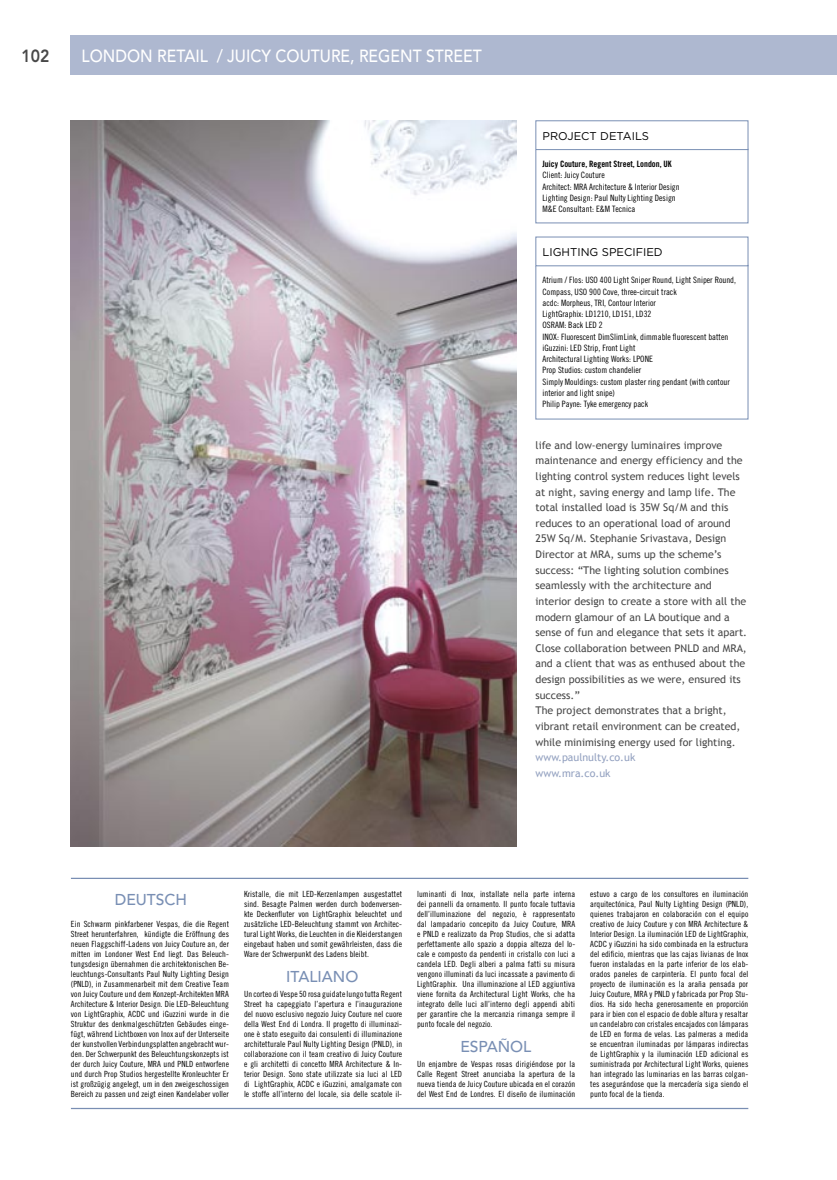
<style>
.page{position:relative;width:837px;height:1180px;background:#fff}
.page>*{position:absolute;margin:0;border:0;box-sizing:border-box;transform-origin:0 0}
.t1{font:500 17.5px "Avenir";color:#fff;scale:.9 1}
.t2{font:800 17.5px "Avenir";color:#484848;scale:.9 1}
.t3{font:500 15.62px "Avenir";color:#798fb4}
.t4{font:11.25px "Gotham";color:#000}
.t5{font:10.62px/15.6px "Trebuchet MS";color:#484848}
.t6{font:10.62px/15.6px "Trebuchet MS";color:#93a1c0}
.t7{font:8.75px/11.2px "Trade Gothic Cond Eighteen";color:#000}
.t8{font:8.75px "Trade Gothic Bold Cond Twenty";color:#000}
.t9{font:8.5px/10px "Trade Gothic Cond Eighteen";letter-spacing:.01em;color:#000;text-align:justify}
</style>
<div class="page">
<div style="left:71px;top:35px;width:765px;height:40px;background:#aeb8d0"></div>
<hr style="left:71px;top:878px;width:677px;height:1px;background:#798eb3">
<hr style="left:71px;top:1108px;width:677px;height:1px;background:#798eb3">
<div style="left:535px;top:149px;width:213px;height:74px;border:1px solid #798fb4"></div>
<div style="left:535px;top:120px;width:213px;height:30px;border:1px solid #798fb4"></div>
<div style="left:535px;top:237px;width:213px;height:29px;border:1px solid #798fb4"></div>
<img style="left:71px;top:120px;width:445px;height:726px">
<h1 class="t2" style="left:21px;top:46px;width:33px">102</h1>
<h1 class="t1" style="left:81px;top:46px;width:446px">LONDON RETAIL / JUICY COUTURE, REGENT STREET</h1>
<h3 class="t4" style="left:542px;top:129px;width:108px">PROJECT DETAILS</h3>
<p class="t8" style="left:542px;top:159px;width:131px">Juicy Couture, Regent Street, London, UK</p>
<p class="t7" style="left:542px;top:170px;width:139px">Client: Juicy Couture<br>Architect: MRA Architecture &amp; Interior Design Lighting Design: Paul Nulty Lighting Design M&amp;E Consultant: E&amp;M Tecnica</p>
<h3 class="t4" style="left:542px;top:245px;width:122px">LIGHTING SPECIFIED</h3>
<p class="t7" style="left:542px;top:274px;width:195px">Atrium / Flos: USO 400 Light Sniper Round, Light Sniper Round, Compass, USO 900 Cove, three-circuit track<br>acdc: Morpheus, TRI, Contour Interior<br>LightGraphix: LD1210, LD151, LD32<br>OSRAM: Back LED 2<br>INOX: Fluorescent DimSlimLink, dimmable fluorescent batten iGuzzini: LED Strip, Front Light<br>Architectural Lighting Works: LPONE<br>Prop Studios: custom chandelier<br>Simply Mouldings: custom plaster ring pendant (with contour interior and light snipe)<br>Philip Payne: Tyke emergency pack</p>
<p class="t5" style="left:535px;top:437px;width:213px">life and low-energy luminaires improve maintenance and energy efficiency and the lighting control system reduces light levels at night, saving energy and lamp life. The total installed load is 35W Sq/M and this reduces to an operational load of around 25W Sq/M. Stephanie Srivastava, Design Director at MRA, sums up the scheme’s success: “The lighting solution combines seamlessly with the architecture and interior design to create a store with all the modern glamour of an LA boutique and a sense of fun and elegance that sets it apart.<br>Close collaboration between PNLD and MRA, and a client that was as enthused about the design possibilities as we were, ensured its success.”<br>The project demonstrates that a bright, vibrant retail environment can be created, while minimising energy used for lighting.</p>
<p class="t6" style="left:535px;top:750px;width:101px">www.paulnulty.co.uk www.mra.co.uk</p>
<h2 class="t3" style="left:115px;top:890px;width:74px">DEUTSCH</h2>
<p class="t9" style="left:71px;top:919px;width:159px">Ein Schwarm pinkfarbener Vespas, die die Regent Street herunterfahren, kündigte die Eröffnung des neuen Flaggschiff-Ladens von Juicy Couture an, der mitten im Londoner West End liegt. Das Beleuch&shy;tungsdesign übernahmen die architektonischen Be&shy;leuchtungs-Consultants Paul Nulty Lighting Design (PNLD), in Zusammenarbeit mit dem Creative Team von Juicy Couture und dem Konzept-Architekten MRA Architecture &amp; Interior Design. Die LED-Beleuchtung von LightGraphix, ACDC und iGuzzini wurde in die Struktur des denkmalgeschützten Gebäudes einge&shy;fügt, während Lichtboxen von Inox auf der Unterseite der kunstvollen Verbindungsplatten angebracht wur&shy;den. Der Schwerpunkt des Beleuchtungskonzepts ist der durch Juicy Couture, MRA und PNLD entworfene und durch Prop Studios hergestellte Kronleuchter Er ist großzügig angelegt, um in den zweigeschossigen Bereich zu passen und zeigt einen Kandelaber voller</p>
<p class="t9" style="left:244px;top:889px;width:159px">Kristalle, die mit LED-Kerzenlampen ausgestattet sind. Besagte Palmen werden durch bodenversen&shy;kte Deckenfluter von LightGraphix beleuchtet und zusätzliche LED-Beleuchtung stammt von Architec&shy;tural Light Works, die Leuchten in die Kleiderstangen eingebaut haben und somit gewährleisten, dass die Ware der Schwerpunkt des Ladens bleibt.</p>
<p class="t9" style="left:244px;top:989px;width:159px">Un corteo di Vespe 50 rosa guidate lungo tutta Regent Street ha capeggiato l’apertura e l’inaugurazione del nuovo esclusivo negozio Juicy Couture nel cuore della West End di Londra. Il progetto di illuminazi&shy;one è stato eseguito dai consulenti di illuminazione architetturale Paul Nulty Lighting Design (PNLD), in collaborazione con il team creativo di Juicy Couture e gli architetti di concetto MRA Architecture &amp; In&shy;terior Design. Sono state utilizzate sia luci al LED di LightGraphix, ACDC e iGuzzini, amalgamate con le stoffe all’interno del locale, sia delle scatole il-</p>
<h2 class="t3" style="left:286px;top:967px;width:74px">ITALIANO</h2>
<p class="t9" style="left:417px;top:889px;width:159px">luminanti di Inox, installate nella parte interna dei pannelli da ornamento. Il punto focale tuttavia dell’illuminazione del negozio, è rappresentato dal lampadario concepito da Juicy Couture, MRA e PNLD e realizzato da Prop Studios, che si adatta perfettamente allo spazio a doppia altezza del lo&shy;cale e composto da pendenti in cristallo con luci a candela LED. Degli alberi a palma fatti su misura vengono illuminati da luci incassate a pavimento di LightGraphix. Una illuminazione al LED aggiuntiva viene fornita da Architectural Light Works, che ha integrato delle luci all’interno degli appendi abiti per garantire che la mercanzia rimanga sempre il punto focale del negozio.</p>
<p class="t9" style="left:417px;top:1059px;width:159px">Un enjambre de Vespas rosas dirigiéndose por la Calle Regent Street anunciaba la apertura de la nueva tienda de Juicy Couture ubicada en el corazón del West End de Londres. El diseño de iluminación</p>
<h2 class="t3" style="left:460px;top:1037px;width:72px">ESPAÑOL</h2>
<p class="t9" style="left:590px;top:889px;width:159px">estuvo a cargo de los consultores en iluminación arquitectónica, Paul Nulty Lighting Design (PNLD), quienes trabajaron en colaboración con el equipo creativo de Juicy Couture y con MRA Architecture &amp; Interior Design. La iluminación LED de LightGraphix, ACDC y iGuzzini ha sido combinada en la estructura del edificio, mientras que las cajas livianas de Inox fueron instaladas en la parte inferior de los elab&shy;orados paneles de carpintería. El punto focal del proyecto de iluminación es la araña pensada por Juicy Couture, MRA y PNLD y fabricada por Prop Stu&shy;dios. Ha sido hecha generosamente en proporción para ir bien con el espacio de doble altura y resaltar un candelabro con cristales encajados con lámparas de LED en forma de velas. Las palmeras a medida se encuentran iluminadas por lámparas indirectas de LightGraphix y la iluminación LED adicional es suministrada por Architectural Light Works, quienes han integrado las luminarias en las barras colgan&shy;tes asegurándose que la mercadería siga siendo el punto focal de la tienda.</p>
</div>
